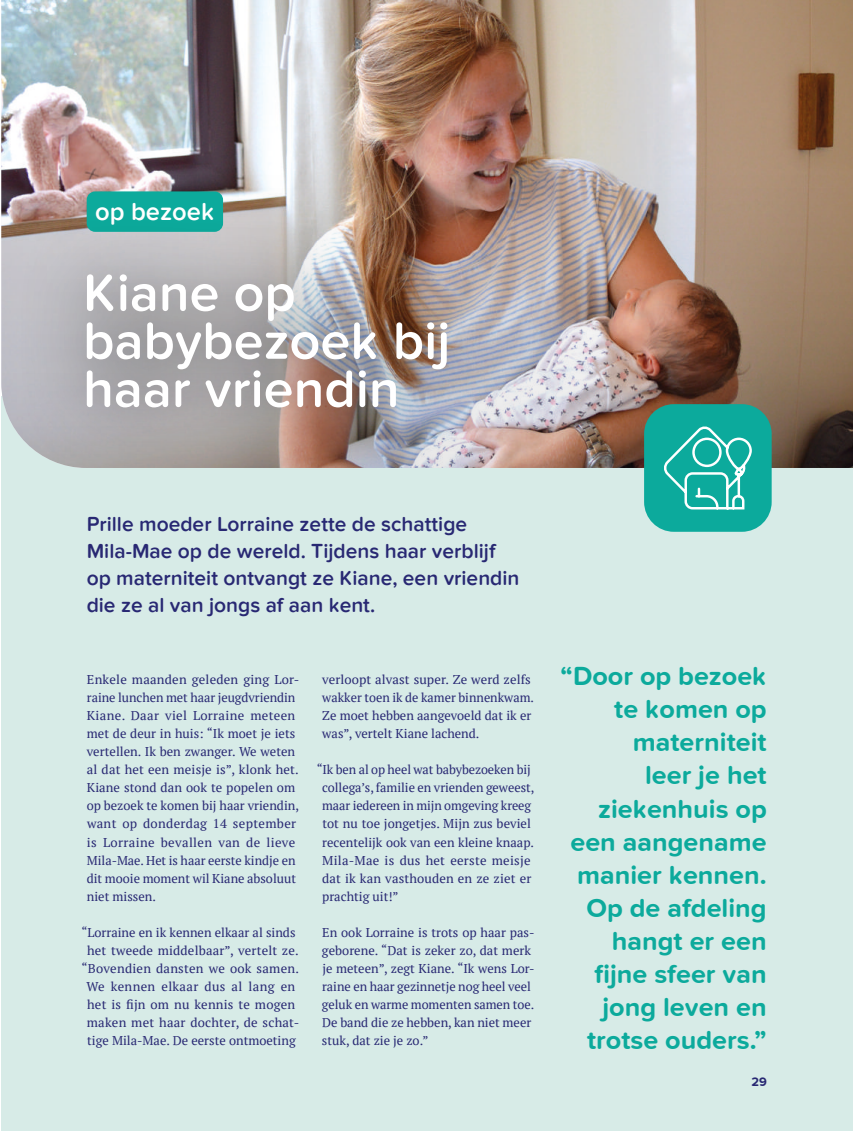
<style>
.page{position:relative;width:853px;height:1131px;background:#fff}
.page>*{position:absolute;margin:0;border:0;box-sizing:border-box;transform-origin:0 0}
.t1{font:600 54px/48px "Proxima Nova Soft";color:#fff}
.t2{font:700 27px/33px "Proxima Nova Soft";color:#0caa9c;text-align:right}
.t3{font:600 25.5px "Proxima Nova Soft";color:#fff}
.t4{font:600 21px/27px "Proxima Nova Soft";color:#282873}
.t5{font:12.75px/18px "PT Serif";color:#282873}
.t6{font:700 12.75px "Proxima Nova Soft";color:#282873}
</style>
<div class="page">
<div style="left:1px;top:395px;width:852px;height:735px;background:#d7ebe7"></div>
<img style="left:1px;top:0;width:852px;height:468px">
<div style="left:87px;top:191px;width:136px;height:41px;background:#0caa9c;border-radius:9px"></div>
<div style="left:16px;top:209px;width:500px;height:267px;background:#1d1d1b;opacity:.8"></div>
<div style="left:644px;top:404px;width:128px;height:127px;background:#0caa9c;border-radius:30px"></div>
<svg style="left:664px;top:426px;width:88px;height:84px"></svg>
<h3 class="t3" style="left:95px;top:196px;width:121px">op bezoek</h3>
<h1 class="t1" style="left:83px;top:269px;width:369px">Kiane op babybezoek bij haar vriendin</h1>
<h3 class="t4" style="left:87px;top:511px;width:434px">Prille moeder Lorraine zette de schattige Mila-Mae op de wereld. Tijdens haar verblijf op materniteit ontvangt ze Kiane, een vriendin die ze al van jongs af aan kent.</h3>
<p class="t5" style="left:87px;top:670px;width:214px">Enkele maanden geleden ging Lor&shy;raine lunchen met haar jeugdvriendin<br>Kiane. Daar viel Lorraine meteen met de deur in huis: “Ik moet je iets vertellen. Ik ben zwanger. We weten al dat het een meisje is”, klonk het.<br>Kiane stond dan ook te popelen om op bezoek te komen bij haar vriendin, want op donderdag 14 september is Lorraine bevallen van de lieve<br>Mila-Mae. Het is haar eerste kindje en dit mooie moment wil Kiane absoluut niet missen.</p>
<p class="t5" style="left:81px;top:922px;width:219px;text-align:center">“Lorraine en ik kennen elkaar al sinds het tweede middelbaar”, vertelt ze. “Bovendien dansten we ook samen.<br>We kennen elkaar dus al lang en het is fijn om nu kennis te mogen maken met haar dochter, de schat&shy;tige Mila-Mae. De eerste ontmoeting</p>
<p class="t5" style="left:322px;top:670px;width:213px">verloopt alvast super. Ze werd zelfs wakker toen ik de kamer binnenkwam.<br>Ze moet hebben aangevoeld dat ik er was”, vertelt Kiane lachend.</p>
<p class="t5" style="left:322px;top:760px;width:214px;text-indent:-5px">“Ik ben al op heel wat babybezoeken bij collega’s, familie en vrienden geweest, maar iedereen in mijn omgeving kreeg tot nu toe jongetjes. Mijn zus beviel recentelijk ook van een kleine knaap.<br>Mila-Mae is dus het eerste meisje dat ik kan vasthouden en ze ziet er prachtig uit!”</p>
<p class="t5" style="left:322px;top:922px;width:214px">En ook Lorraine is trots op haar pas&shy;geborene. “Dat is zeker zo, dat merk je meteen”, zegt Kiane. “Ik wens Lor&shy;raine en haar gezinnetje nog heel veel geluk en warme momenten samen toe.<br>De band die ze hebben, kan niet meer stuk, dat zie je zo.”</p>
<h2 class="t2" style="left:561px;top:659px;width:208px">“Door op bezoek te komen op materniteit<br>leer je het ziekenhuis op een aangename manier kennen.<br>Op de afdeling hangt er een fijne sfeer van jong leven en trotse ouders.”</h2>
<p class="t6" style="left:752px;top:1074px;width:17px">29</p>
</div>
